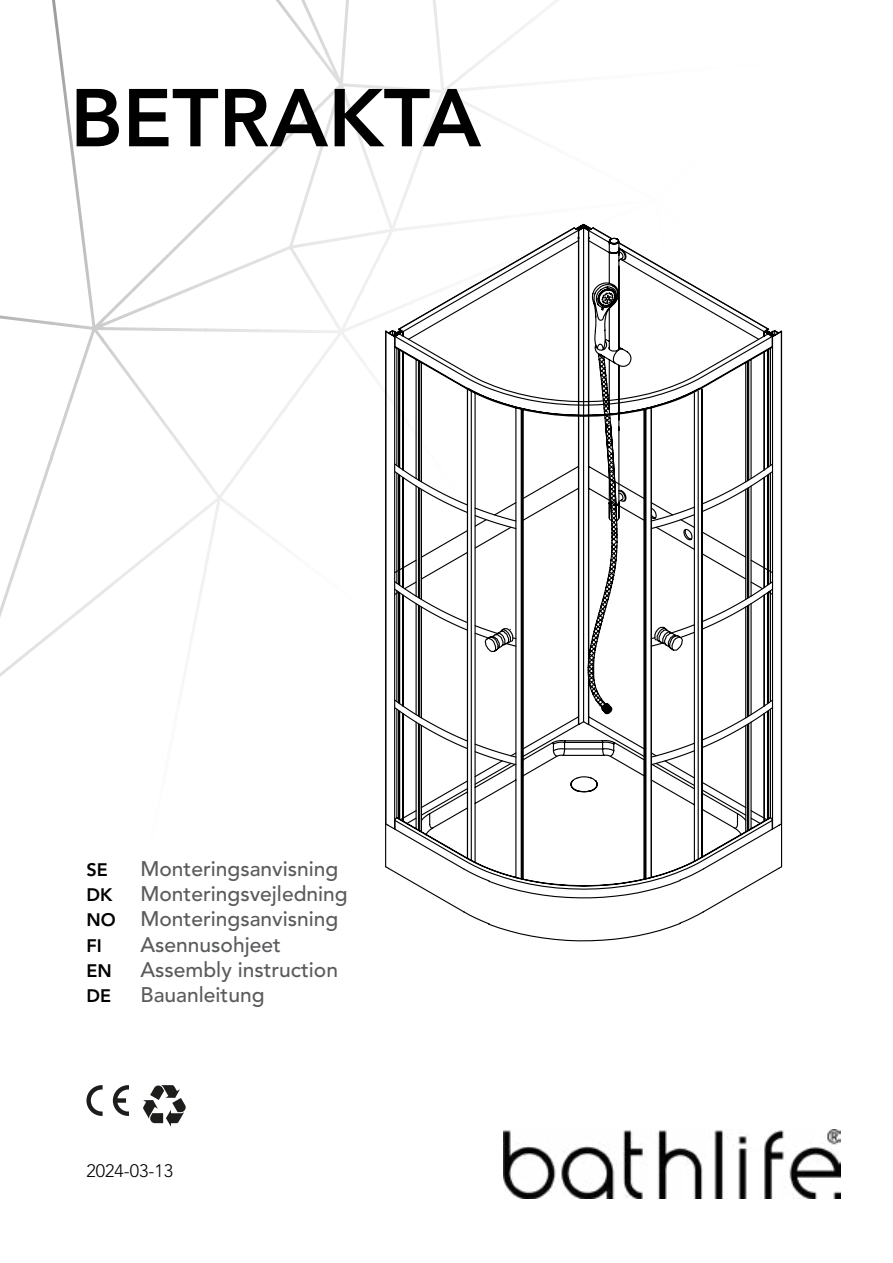
<style>
.page{position:relative;width:893px;height:1263px;background:#fff}
.page>*{position:absolute;margin:0;border:0;box-sizing:border-box;transform-origin:0 0}
.t1{font:800 81px "Avenir LT Std";color:#000}
.t2{font:500 21px/25.2px "Avenir LT Std";color:#5a5b5d}
.t3{font:300 18px "Avenir LT Std";color:#000}
.t4{font:800 18px "Avenir LT Std";color:#000}
.s1{font-weight:800;font-size:18px;color:#000}
</style>
<div class="page">
<img style="left:155px;top:218px;width:49px;height:414px">
<img style="left:0;top:579px;width:102px;height:98px">
<img style="left:102px;top:548px;width:53px;height:46px">
<img style="left:10px;top:458px;width:43px;height:122px">
<img style="left:50px;top:0;width:52px;height:466px">
<img style="left:102px;top:266px;width:53px;height:147px">
<img style="left:258px;top:107px;width:152px;height:315px">
<img style="left:0;top:315px;width:53px;height:10px">
<img style="left:204px;top:165px;width:54px;height:167px">
<img style="left:410px;top:0;width:51px;height:185px">
<img style="left:316px;top:52px;width:96px;height:55px">
<img style="left:276px;top:0;width:73px;height:54px">
<svg style="left:86px;top:1085px;width:17px;height:31px"></svg>
<svg style="left:113px;top:1085px;width:16px;height:31px"></svg>
<svg style="left:143px;top:1085px;width:43px;height:42px"></svg>
<img style="left:504px;top:1130px;width:336px;height:68px">
<svg style="left:384px;top:225px;width:399px;height:717px"></svg>
<svg style="left:393px;top:223px;width:381px;height:598px"></svg>
<svg style="left:402px;top:227px;width:368px;height:651px"></svg>
<svg style="left:393px;top:462px;width:381px;height:304px"></svg>
<svg style="left:484px;top:507px;width:209px;height:146px"></svg>
<h1 class="t1" style="left:70px;top:70px;width:412px">BETRAKTA</h1>
<p class="t4" style="left:86px;top:859px;width:23px">SE</p>
<p class="t2" style="left:140px;top:856px;width:199px">Monteringsanvisning</p>
<p class="t4" style="left:86px;top:884px;width:27px">DK</p>
<p class="t2" style="left:86px;top:882px;width:263px;text-indent:54px">Monteringsvejledning<br><span class="s1">NO</span> Monteringsanvisning</p>
<p class="t4" style="left:86px;top:935px;width:17px">FI</p>
<p class="t2" style="left:140px;top:932px;width:142px">Asennusohjeet</p>
<p class="t4" style="left:86px;top:960px;width:27px">EN</p>
<p class="t2" style="left:140px;top:957px;width:199px">Assembly instruction</p>
<p class="t4" style="left:86px;top:985px;width:26px">DE</p>
<p class="t2" style="left:140px;top:982px;width:126px">Bauanleitung</p>
<p class="t3" style="left:86px;top:1160px;width:88px">2024-03-13</p>
</div>
